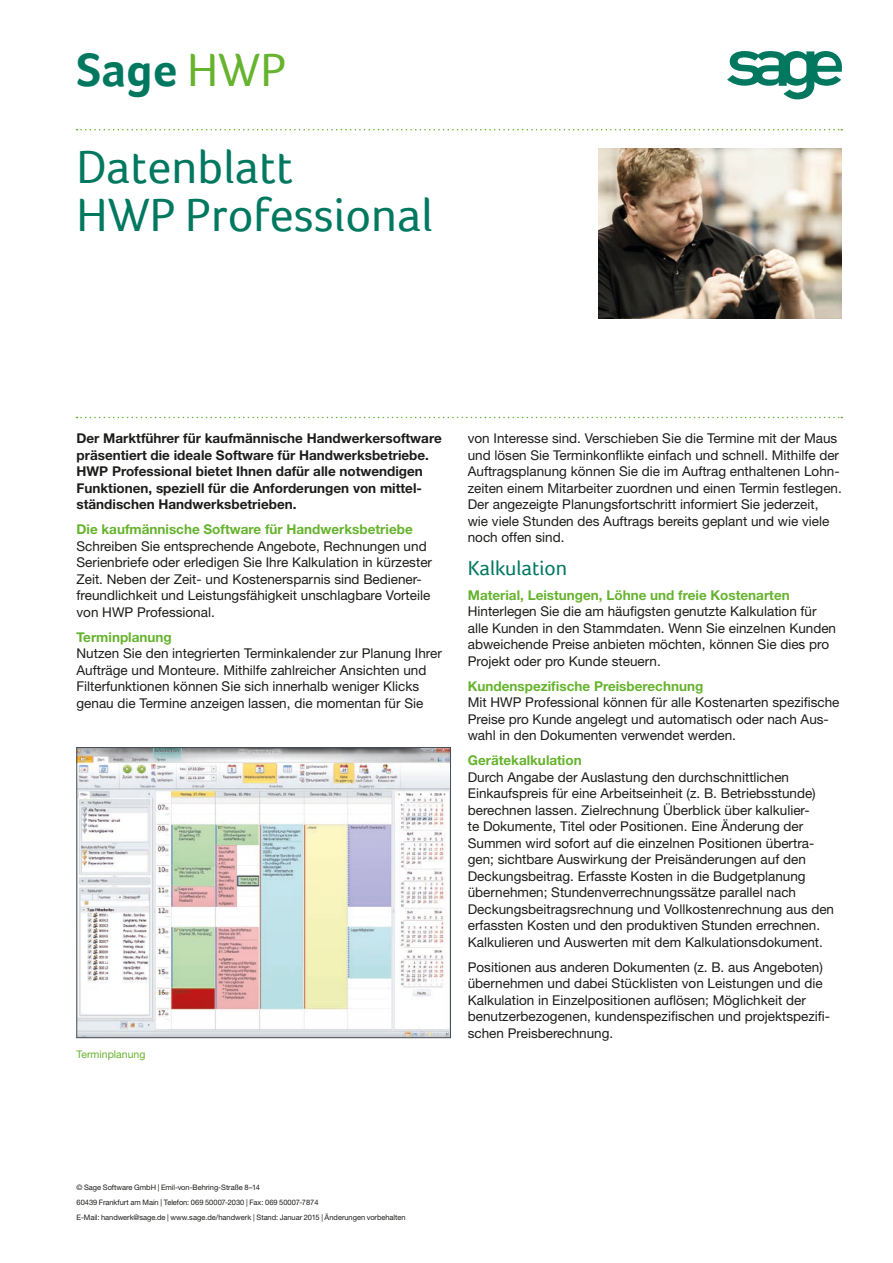
<style>
.page{position:relative;width:893px;height:1263px;background:#fff}
.page>*{position:absolute;margin:0;border:0;box-sizing:border-box;transform-origin:0 0}
.t1{font:48px/97.2px "Foco";color:#007860}
.t2{font:21px "Foco";color:#007860}
.t3{font:13.5px/16.5px "Helvetica Neue LT Std";color:#1d1d1b}
.t4{font:700 13.5px/16.5px "Helvetica Neue LT Std";color:#1d1d1b}
.t5{font:700 13.5px "Helvetica Neue LT Std";color:#66b32e}
.t6{font:10.5px "Helvetica Neue LT Std";color:#66b32e}
.t7{font:7.5px/15px "Helvetica Neue LT Std";letter-spacing:-.005em;color:#1d1d1b}
.s1{font-weight:700}
.s2{color:#66b32e}
</style>
<div class="page">
<svg style="left:727px;top:51px;width:115px;height:48px"></svg>
<svg style="left:77px;top:129px;width:765px;height:1px"></svg>
<svg style="left:77px;top:417px;width:765px;height:1px"></svg>
<img style="left:598px;top:149px;width:244px;height:170px">
<img style="left:79px;top:749px;width:370px;height:287px">
<div style="left:77px;top:747px;width:374px;height:291px;border:1px solid #484c54"></div>
<h1 class="t1" style="left:77px;top:21px;width:218px"><span class="s1">Sage</span> <span class="s2">HWP<br></span>Datenblatt</h1>
<h1 class="t1" style="left:77px;top:166px;width:358px">HWP Professional</h1>
<p class="t4" style="left:77px;top:430px;width:367px">Der Marktführer für kaufmännische Handwerkersoftware präsentiert die ideale Software für Handwerksbetriebe.<br>HWP Professional bietet Ihnen dafür alle notwendigen Funktionen, speziell für die Anforderungen von mittel&shy;ständischen Handwerksbetrieben.</p>
<p class="t5" style="left:77px;top:521px;width:338px">Die kaufmännische Software für Handwerksbetriebe</p>
<p class="t3" style="left:77px;top:538px;width:357px">Schreiben Sie entsprechende Angebote, Rechnungen und Serienbriefe oder erledigen Sie Ihre Kalkulation in kürzester Zeit. Neben der Zeit- und Kostenersparnis sind Bediener&shy;freundlichkeit und Leistungsfähigkeit unschlagbare Vorteile von HWP Professional.</p>
<p class="t5" style="left:77px;top:629px;width:97px">Terminplanung</p>
<p class="t3" style="left:77px;top:645px;width:367px">Nutzen Sie den integrierten Terminkalender zur Planung Ihrer Aufträge und Monteure. Mithilfe zahlreicher Ansichten und Filterfunktionen können Sie sich innerhalb weniger Klicks genau die Termine anzeigen lassen, die momentan für Sie</p>
<p class="t6" style="left:77px;top:1048px;width:70px">Terminplanung</p>
<p class="t3" style="left:468px;top:430px;width:376px">von Interesse sind. Verschieben Sie die Termine mit der Maus und lösen Sie Terminkonflikte einfach und schnell. Mithilfe der Auftragsplanung können Sie die im Auftrag enthaltenen Lohn&shy;zeiten einem Mitarbeiter zuordnen und einen Termin festlegen.<br>Der angezeigte Planungsfortschritt informiert Sie jederzeit, wie viele Stunden des Auftrags bereits geplant und wie viele noch offen sind.</p>
<h2 class="t2" style="left:468px;top:556px;width:101px">Kalkulation</h2>
<p class="t5" style="left:468px;top:587px;width:323px">Material, Leistungen, Löhne und freie Kostenarten</p>
<p class="t3" style="left:468px;top:603px;width:370px">Hinterlegen Sie die am häufigsten genutzte Kalkulation für alle Kunden in den Stammdaten. Wenn Sie einzelnen Kunden abweichende Preise anbieten möchten, können Sie dies pro Projekt oder pro Kunde steuern.</p>
<p class="t5" style="left:468px;top:678px;width:237px">Kundenspezifische Preisberechnung</p>
<p class="t3" style="left:468px;top:694px;width:373px">Mit HWP Professional können für alle Kostenarten spezifische<br>Preise pro Kunde angelegt und automatisch oder nach Aus&shy;wahl in den Dokumenten verwendet werden.</p>
<p class="t5" style="left:468px;top:752px;width:115px">Gerätekalkulation</p>
<p class="t3" style="left:468px;top:769px;width:368px">Durch Angabe der Auslastung den durchschnittlichen Einkaufspreis für eine Arbeitseinheit (z. B. Betriebsstunde) berechnen lassen. Zielrechnung Überblick über kalkulier-<br>te Dokumente, Titel oder Positionen. Eine Änderung der Summen wird sofort auf die einzelnen Positionen übertra&shy;gen; sichtbare Auswirkung der Preisänderungen auf den Deckungsbeitrag. Erfasste Kosten in die Budgetplanung übernehmen; Stundenverrechnungssätze parallel nach Deckungsbeitragsrechnung und Vollkostenrechnung aus den erfassten Kosten und den produktiven Stunden errechnen.<br>Kalkulieren und Auswerten mit dem Kalkulationsdokument.</p>
<p class="t3" style="left:468px;top:959px;width:364px">Positionen aus anderen Dokumenten (z. B. aus Angeboten) übernehmen und dabei Stücklisten von Leistungen und die Kalkulation in Einzelpositionen auflösen; Möglichkeit der benutzerbezogenen, kundenspezifischen und projektspezifi&shy;schen Preisberechnung.</p>
<p class="t7" style="left:77px;top:1180px;width:331px">© Sage Software GmbH | Emil-von-Behring-Straße 8–14<br>60439 Frankfurt am Main | Telefon: 069 50007-2030 | Fax: 069 50007-7874<br>E-Mail: handwerk@sage.de | www.sage.de/handwerk | Stand: Januar 2015 | Änderungen vorbehalten</p>
</div>
